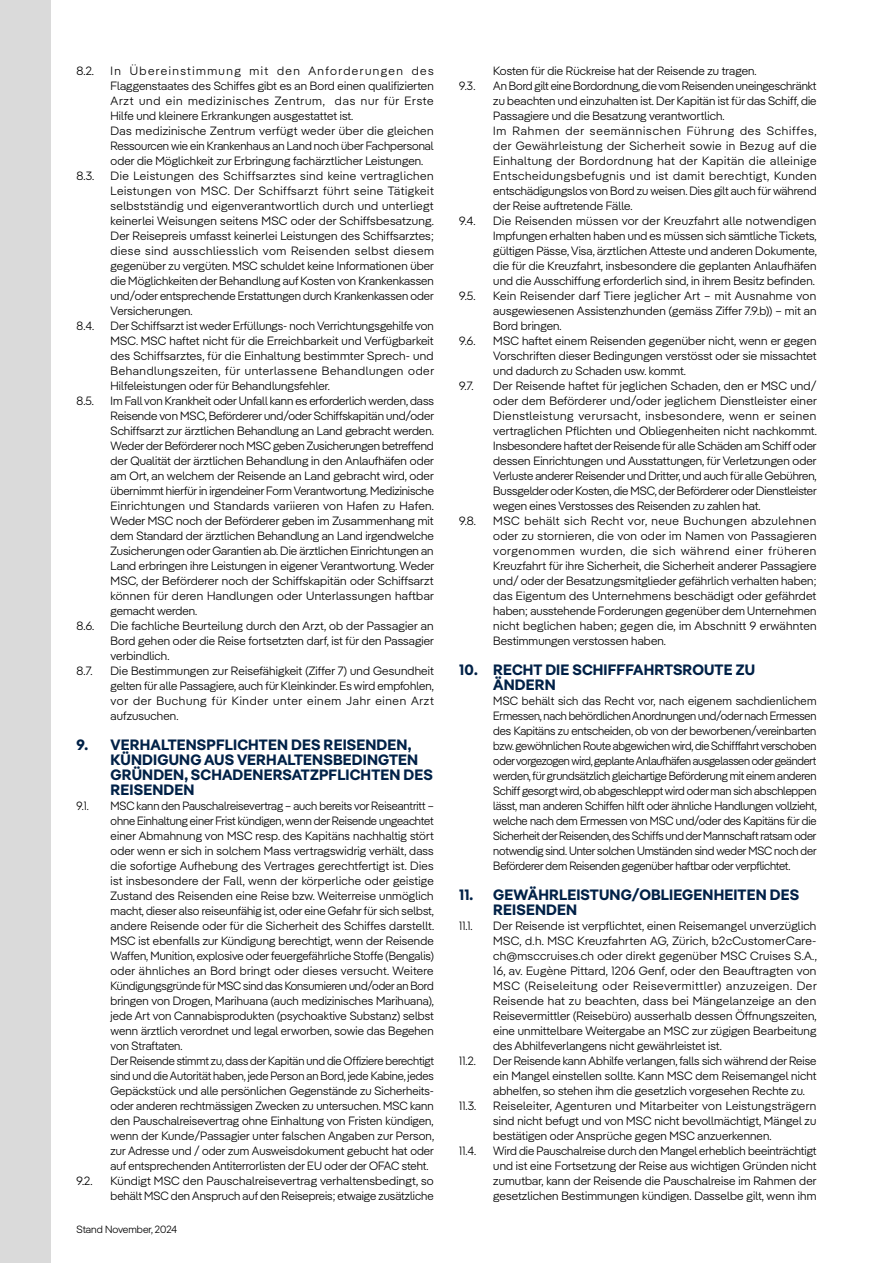
<style>
.page{position:relative;width:893px;height:1263px;background:#fff}
.page>*{position:absolute;margin:0;border:0;box-sizing:border-box;transform-origin:0 0}
.t1{font:700 15px/15px "MSC Pangea";letter-spacing:.01em;color:#002147}
.t2{font:300 12px/15px "MSC Pangea";letter-spacing:.01em;color:#000;text-align:justify}
.t3{font:300 12px/15px "MSC Pangea";letter-spacing:.01em;color:#000;scale:.96 1}
.t4{font:300 10.5px "MSC Pangea";color:#000}
</style>
<div class="page">
<div style="left:0;top:0;width:51px;height:1263px;background:#dadada"></div>
<p class="t2" style="left:77px;top:62px;width:19px">8.2.</p>
<p class="t2" style="left:111px;top:62px;width:325px;text-align:left">In Übereinstimmung mit den Anforderungen des Flaggenstaates des Schiffes gibt es an Bord einen qualifizierten Arzt und ein medizinisches Zentrum, das nur für Erste Hilfe und kleinere Erkrankungen ausgestattet ist.<br>Das medizinische Zentrum verfügt weder über die gleichen Ressourcen wie ein Krankenhaus an Land noch über Fachpersonal oder die Möglichkeit zur Erbringung fachärztlicher Leistungen.</p>
<p class="t2" style="left:77px;top:167px;width:19px">8.3.</p>
<p class="t2" style="left:111px;top:167px;width:325px">Die Leistungen des Schiffsarztes sind keine vertraglichen Leistungen von MSC. Der Schiffsarzt führt seine Tätigkeit selbstständig und eigenverantwortlich durch und unterliegt keinerlei Weisungen seitens MSC oder der Schiffsbesatzung.<br>Der Reisepreis umfasst keinerlei Leistungen des Schiffsarztes; diese sind ausschliesslich vom Reisenden selbst diesem gegenüber zu vergüten. MSC schuldet keine Informationen über die Möglichkeiten der Behandlung auf Kosten von Krankenkassen und/oder entsprechende Erstattungen durch Krankenkassen oder Versicherungen.</p>
<p class="t2" style="left:77px;top:317px;width:19px">8.4.</p>
<p class="t2" style="left:111px;top:317px;width:325px">Der Schiffsarzt ist weder Erfüllungs- noch Verrichtungsgehilfe von MSC. MSC haftet nicht für die Erreichbarkeit und Verfügbarkeit des Schiffsarztes, für die Einhaltung bestimmter Sprech- und Behandlungszeiten, für unterlassene Behandlungen oder Hilfeleistungen oder für Behandlungsfehler.</p>
<p class="t2" style="left:77px;top:392px;width:19px">8.5.</p>
<p class="t2" style="left:111px;top:392px;width:325px">Im Fall von Krankheit oder Unfall kann es erforderlich werden, dass Reisende von MSC, Beförderer und/oder Schiffskapitän und/oder Schiffsarzt zur ärztlichen Behandlung an Land gebracht werden.<br>Weder der Beförderer noch MSC geben Zusicherungen betreffend der Qualität der ärztlichen Behandlung in den Anlaufhäfen oder am Ort, an welchem der Reisende an Land gebracht wird, oder übernimmt hierfür in irgendeiner Form Verantwortung. Medizinische Einrichtungen und Standards variieren von Hafen zu Hafen.<br>Weder MSC noch der Beförderer geben im Zusammenhang mit dem Standard der ärztlichen Behandlung an Land irgendwelche Zusicherungen oder Garantien ab. Die ärztlichen Einrichtungen an Land erbringen ihre Leistungen in eigener Verantwortung. Weder MSC, der Beförderer noch der Schiffskapitän oder Schiffsarzt können für deren Handlungen oder Unterlassungen haftbar gemacht werden.</p>
<p class="t2" style="left:77px;top:617px;width:19px">8.6.</p>
<p class="t2" style="left:111px;top:617px;width:325px">Die fachliche Beurteilung durch den Arzt, ob der Passagier an Bord gehen oder die Reise fortsetzten darf, ist für den Passagier verbindlich.</p>
<p class="t2" style="left:77px;top:662px;width:18px">8.7.</p>
<p class="t2" style="left:111px;top:662px;width:325px">Die Bestimmungen zur Reisefähigkeit (Ziffer 7) und Gesundheit gelten für alle Passagiere, auch für Kleinkinder. Es wird empfohlen, vor der Buchung für Kinder unter einem Jahr einen Arzt aufzusuchen.</p>
<p class="t1" style="left:111px;top:736px;width:324px;text-indent:-34px">9. VERHALTENSPFLICHTEN DES REISENDEN,<br>KÜNDIGUNG AUS VERHALTENSBEDINGTEN<br>GRÜNDEN, SCHADENERSATZPFLICHTEN DES<br>REISENDEN</p>
<p class="t3" style="left:77px;top:797px;width:14px">9.1.</p>
<p class="t3" style="left:111px;top:797px;width:339px">MSC kann den Pauschalreisevertrag – auch bereits vor Reiseantritt – ohne Einhaltung einer Frist kündigen, wenn der Reisende ungeachtet einer Abmahnung von MSC resp. des Kapitäns nachhaltig stört oder wenn er sich in solchem Mass vertragswidrig verhält, dass die sofortige Aufhebung des Vertrages gerechtfertigt ist. Dies ist insbesondere der Fall, wenn der körperliche oder geistige Zustand des Reisenden eine Reise bzw. Weiterreise unmöglich macht, dieser also reiseunfähig ist, oder eine Gefahr für sich selbst, andere Reisende oder für die Sicherheit des Schiffes darstellt.<br>MSC ist ebenfalls zur Kündigung berechtigt, wenn der Reisende Waffen, Munition, explosive oder feuergefährliche Stoffe (Bengalis) oder ähnliches an Bord bringt oder dieses versucht. Weitere Kündigungsgründe für MSC sind das Konsumieren und/oder an Bord bringen von Drogen, Marihuana (auch medizinisches Marihuana), jede Art von Cannabisprodukten (psychoaktive Substanz) selbst wenn ärztlich verordnet und legal erworben, sowie das Begehen von Straftaten.<br>Der Reisende stimmt zu, dass der Kapitän und die Offiziere berechtigt sind und die Autorität haben, jede Person an Bord, jede Kabine, jedes Gepäckstück und alle persönlichen Gegenstände zu Sicherheits&shy;oder anderen rechtmässigen Zwecken zu untersuchen. MSC kann den Pauschalreisevertrag ohne Einhaltung von Fristen kündigen, wenn der Kunde/Passagier unter falschen Angaben zur Person, zur Adresse und / oder zum Ausweisdokument gebucht hat oder auf entsprechenden Antiterrorlisten der EU oder der OFAC steht.</p>
<p class="t2" style="left:77px;top:1172px;width:17px">9.2.</p>
<p class="t2" style="left:111px;top:1172px;width:325px">Kündigt MSC den Pauschalreisevertrag verhaltensbedingt, so behält MSC den Anspruch auf den Reisepreis; etwaige zusätzliche</p>
<p class="t4" style="left:77px;top:1222px;width:102px">Stand November, 2024</p>
<p class="t2" style="left:493px;top:62px;width:265px">Kosten für die Rückreise hat der Reisende zu tragen.</p>
<p class="t2" style="left:459px;top:77px;width:18px">9.3.</p>
<p class="t2" style="left:493px;top:77px;width:325px;text-align:left">An Bord gilt eine Bordordnung, die vom Reisenden uneingeschränkt zu beachten und einzuhalten ist. Der Kapitän ist für das Schiff, die Passagiere und die Besatzung verantwortlich.<br>Im Rahmen der seemännischen Führung des Schiffes, der Gewährleistung der Sicherheit sowie in Bezug auf die Einhaltung der Bordordnung hat der Kapitän die alleinige Entscheidungsbefugnis und ist damit berechtigt, Kunden entschädigungslos von Bord zu weisen. Dies gilt auch für während der Reise auftretende Fälle.</p>
<p class="t2" style="left:459px;top:212px;width:18px">9.4.</p>
<p class="t2" style="left:493px;top:212px;width:325px">Die Reisenden müssen vor der Kreuzfahrt alle notwendigen Impfungen erhalten haben und es müssen sich sämtliche Tickets, gültigen Pässe, Visa, ärztlichen Atteste und anderen Dokumente, die für die Kreuzfahrt, insbesondere die geplanten Anlaufhäfen und die Ausschiffung erforderlich sind, in ihrem Besitz befinden.</p>
<p class="t2" style="left:459px;top:287px;width:18px">9.5.</p>
<p class="t2" style="left:493px;top:287px;width:325px">Kein Reisender darf Tiere jeglicher Art – mit Ausnahme von ausgewiesenen Assistenzhunden (gemäss Ziffer 7.9.b)) – mit an Bord bringen.</p>
<p class="t2" style="left:459px;top:332px;width:18px">9.6.</p>
<p class="t2" style="left:493px;top:332px;width:325px">MSC haftet einem Reisenden gegenüber nicht, wenn er gegen Vorschriften dieser Bedingungen verstösst oder sie missachtet und dadurch zu Schaden usw. kommt.</p>
<p class="t2" style="left:459px;top:377px;width:16px">9.7.</p>
<p class="t2" style="left:493px;top:377px;width:325px">Der Reisende haftet für jeglichen Schaden, den er MSC und/ oder dem Beförderer und/oder jeglichem Dienstleister einer Dienstleistung verursacht, insbesondere, wenn er seinen vertraglichen Pflichten und Obliegenheiten nicht nachkommt.<br>Insbesondere haftet der Reisende für alle Schäden am Schiff oder dessen Einrichtungen und Ausstattungen, für Verletzungen oder Verluste anderer Reisender und Dritter, und auch für alle Gebühren, Bussgelder oder Kosten, die MSC, der Beförderer oder Dienstleister wegen eines Verstosses des Reisenden zu zahlen hat.</p>
<p class="t2" style="left:459px;top:512px;width:18px">9.8.</p>
<p class="t2" style="left:493px;top:512px;width:325px">MSC behält sich Recht vor, neue Buchungen abzulehnen oder zu stornieren, die von oder im Namen von Passagieren vorgenommen wurden, die sich während einer früheren Kreuzfahrt für ihre Sicherheit, die Sicherheit anderer Passagiere und/ oder der Besatzungsmitglieder gefährlich verhalten haben; das Eigentum des Unternehmens beschädigt oder gefährdet haben; ausstehende Forderungen gegenüber dem Unternehmen nicht beglichen haben; gegen die, im Abschnitt 9 erwähnten Bestimmungen verstossen haben.</p>
<p class="t1" style="left:493px;top:661px;width:263px;text-indent:-34px">10. RECHT DIE SCHIFFFAHRTSROUTE ZU<br>ÄNDERN</p>
<p class="t2" style="left:493px;top:692px;width:325px">MSC behält sich das Recht vor, nach eigenem sachdienlichem Ermessen, nach behördlichen Anordnungen und/oder nach Ermessen des Kapitäns zu entscheiden, ob von der beworbenen/vereinbarten bzw. gewöhnlichen Route abgewichen wird, die Schifffahrt verschoben oder vorgezogen wird, geplante Anlaufhäfen ausgelassen oder geändert werden, für grundsätzlich gleichartige Beförderung mit einem anderen Schiff gesorgt wird, ob abgeschleppt wird oder man sich abschleppen lässt, man anderen Schiffen hilft oder ähnliche Handlungen vollzieht, welche nach dem Ermessen von MSC und/oder des Kapitäns für die Sicherheit der Reisenden, des Schiffs und der Mannschaft ratsam oder notwendig sind. Unter solchen Umständen sind weder MSC noch der Beförderer dem Reisenden gegenüber haftbar oder verpflichtet.</p>
<p class="t1" style="left:493px;top:886px;width:307px;text-indent:-34px">11. GEWÄHRLEISTUNG/OBLIEGENHEITEN DES<br>REISENDEN</p>
<p class="t2" style="left:459px;top:917px;width:15px">11.1.</p>
<p class="t2" style="left:493px;top:917px;width:325px">Der Reisende ist verpflichtet, einen Reisemangel unverzüglich MSC, d.h. MSC Kreuzfahrten AG, Zürich, b2cCustomerCare&shy;ch@msccruises.ch oder direkt gegenüber MSC Cruises S.A., 16, av. Eugène Pittard, 1206 Genf, oder den Beauftragten von MSC (Reiseleitung oder Reisevermittler) anzuzeigen. Der Reisende hat zu beachten, dass bei Mängelanzeige an den Reisevermittler (Reisebüro) ausserhalb dessen Öffnungszeiten, eine unmittelbare Weitergabe an MSC zur zügigen Bearbeitung des Abhilfeverlangens nicht gewährleistet ist.</p>
<p class="t2" style="left:459px;top:1052px;width:18px">11.2.</p>
<p class="t2" style="left:493px;top:1052px;width:325px">Der Reisende kann Abhilfe verlangen, falls sich während der Reise ein Mangel einstellen sollte. Kann MSC dem Reisemangel nicht abhelfen, so stehen ihm die gesetzlich vorgesehen Rechte zu.</p>
<p class="t2" style="left:459px;top:1097px;width:19px">11.3.</p>
<p class="t2" style="left:493px;top:1097px;width:325px">Reiseleiter, Agenturen und Mitarbeiter von Leistungsträgern sind nicht befugt und von MSC nicht bevollmächtigt, Mängel zu bestätigen oder Ansprüche gegen MSC anzuerkennen.</p>
<p class="t2" style="left:459px;top:1142px;width:19px">11.4.</p>
<p class="t2" style="left:493px;top:1142px;width:325px">Wird die Pauschalreise durch den Mangel erheblich beeinträchtigt und ist eine Fortsetzung der Reise aus wichtigen Gründen nicht zumutbar, kann der Reisende die Pauschalreise im Rahmen der gesetzlichen Bestimmungen kündigen. Dasselbe gilt, wenn ihm</p>
</div>
